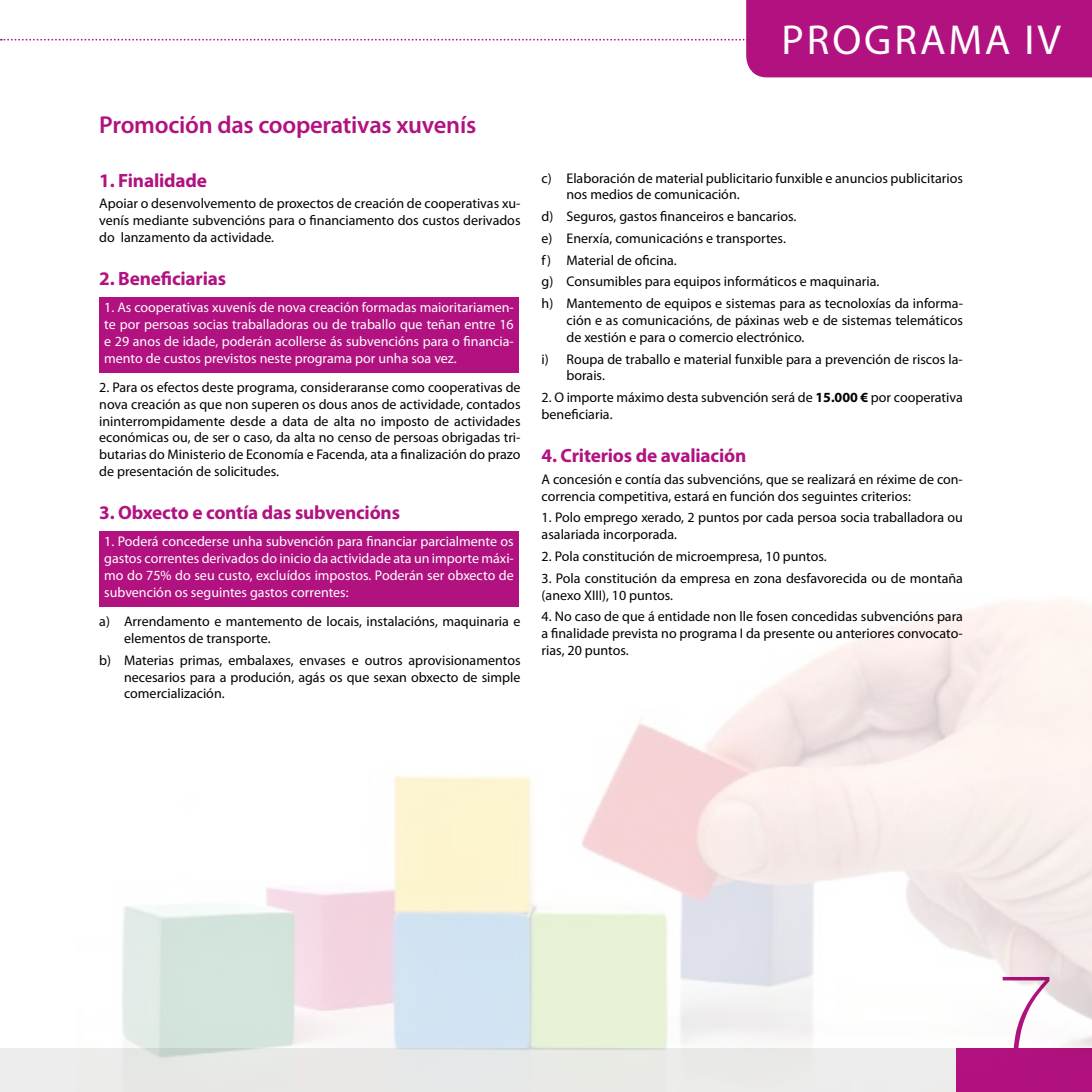
<style>
.page{position:relative;width:1092px;height:1092px;background:#fff}
.page>*{position:absolute;margin:0;border:0;box-sizing:border-box;transform-origin:0 0}
.t1{font:100 105px "Helvetica Neue LT Com";color:#b11280}
.t2{font:42px "Myriad Pro";color:#fff}
.t3{font:600 24.5px "Myriad Pro";letter-spacing:-.01em;color:#b11280}
.t4{font:700 19.25px "Myriad Pro";letter-spacing:-.01em;color:#b11280}
.t5{font:14px/16.8px "Myriad Pro";color:#000}
.t6{font:14px/16.8px "Myriad Pro";color:#fff;text-align:justify}
.s1{font-weight:700}
</style>
<div class="page">
<div style="left:0;top:1048px;width:955px;height:43px;background:#ededed"></div>
<svg style="left:0;top:0;width:1092px;height:77px"></svg>
<img style="left:99px;top:600px;width:992px;height:491px">
<div style="left:99px;top:297px;width:420px;height:75px;background:#b11280"></div>
<div style="left:99px;top:531px;width:420px;height:75px;background:#b11280"></div>
<h2 class="t2" style="left:781px;top:14px;width:30px">programa</h2>
<h2 class="t2" style="left:1024px;top:14px;width:38px">IV</h2>
<h3 class="t3" style="left:99px;top:109px;width:378px">Promoción das cooperativas xuvenís</h3>
<h3 class="t4" style="left:99px;top:167px;width:109px">1. Finalidade</h3>
<p class="t5" style="left:99px;top:195px;width:423px;text-align:justify">Apoiar o desenvolvemento de proxectos de creación de cooperativas xu&shy;venís mediante subvencións para o financiamento dos custos derivados do lanzamento da actividade.</p>
<h3 class="t4" style="left:99px;top:266px;width:128px">2. Beneficiarias</h3>
<p class="t6" style="left:104px;top:299px;width:411px">1. As cooperativas xuvenís de nova creación formadas maioritariamen&shy;te por persoas socias traballadoras ou de traballo que teñan entre 16 e 29 anos de idade, poderán acollerse ás subvencións para o financia&shy;mento de custos previstos neste programa por unha soa vez.</p>
<p class="t5" style="left:99px;top:378px;width:423px;text-align:justify">2. Para os efectos deste programa, consideraranse como cooperativas de nova creación as que non superen os dous anos de actividade, contados ininterrompidamente desde a data de alta no imposto de actividades económicas ou, de ser o caso, da alta no censo de persoas obrigadas tri&shy;butarias do Ministerio de Economía e Facenda, ata a finalización do prazo de presentación de solicitudes.</p>
<h3 class="t4" style="left:99px;top:500px;width:302px">3. Obxecto e contía das subvencións</h3>
<p class="t6" style="left:104px;top:533px;width:411px">1. Poderá concederse unha subvención para financiar parcialmente os gastos correntes derivados do inicio da actividade ata un importe máxi&shy;mo do 75% do seu custo, excluídos impostos. Poderán ser obxecto de subvención os seguintes gastos correntes:</p>
<p class="t5" style="left:124px;top:612px;width:398px;text-indent:-25px">a) Arrendamento e mantemento de locais, instalacións, maquinaria e elementos de transporte.</p>
<p class="t5" style="left:124px;top:651px;width:398px;text-align:justify;text-indent:-25px">b) Materias primas, embalaxes, envases e outros aprovisionamentos necesarios para a produción, agás os que sexan obxecto de simple comercialización.</p>
<p class="t5" style="left:566px;top:169px;width:398px;text-indent:-25px">c) Elaboración de material publicitario funxible e anuncios publicitarios nos medios de comunicación.</p>
<p class="t5" style="left:541px;top:205px;width:423px;line-height:21.7px">d) Seguros, gastos financeiros e bancarios.<br>e) Enerxía, comunicacións e transportes.<br>f) Material de oficina.<br>g) Consumibles para equipos informáticos e maquinaria.<br>h) Mantemento de equipos e sistemas para as tecnoloxías da informa-</p>
<p class="t5" style="left:566px;top:312px;width:398px">ción e as comunicacións, de páxinas web e de sistemas telemáticos de xestión e para o comercio electrónico.</p>
<p class="t5" style="left:566px;top:350px;width:398px;text-indent:-25px">i) Roupa de traballo e material funxible para a prevención de riscos la&shy;borais.</p>
<p class="t5" style="left:541px;top:389px;width:423px">2. O importe máximo desta subvención será de <span class="s1">15.000 €</span> por cooperativa beneficiaria.</p>
<h3 class="t4" style="left:541px;top:443px;width:206px">4. Criterios de avaliación</h3>
<p class="t5" style="left:541px;top:470px;width:423px">A concesión e contía das subvencións, que se realizará en réxime de con&shy;correncia competitiva, estará en función dos seguintes criterios:</p>
<p class="t5" style="left:541px;top:509px;width:423px">1. Polo emprego xerado, 2 puntos por cada persoa socia traballadora ou asalariada incorporada.</p>
<p class="t5" style="left:541px;top:547px;width:287px">2. Pola constitución de microempresa, 10 puntos.</p>
<p class="t5" style="left:541px;top:569px;width:423px">3. Pola constitución da empresa en zona desfavorecida ou de montaña (anexo XIII), 10 puntos.</p>
<p class="t5" style="left:541px;top:608px;width:423px;text-align:justify">4. No caso de que á entidade non lle fosen concedidas subvencións para a finalidade prevista no programa I da presente ou anteriores convocato&shy;rias, 20 puntos.</p>
<h1 class="t1" style="left:996px;top:949px;width:60px">7</h1>
</div>
